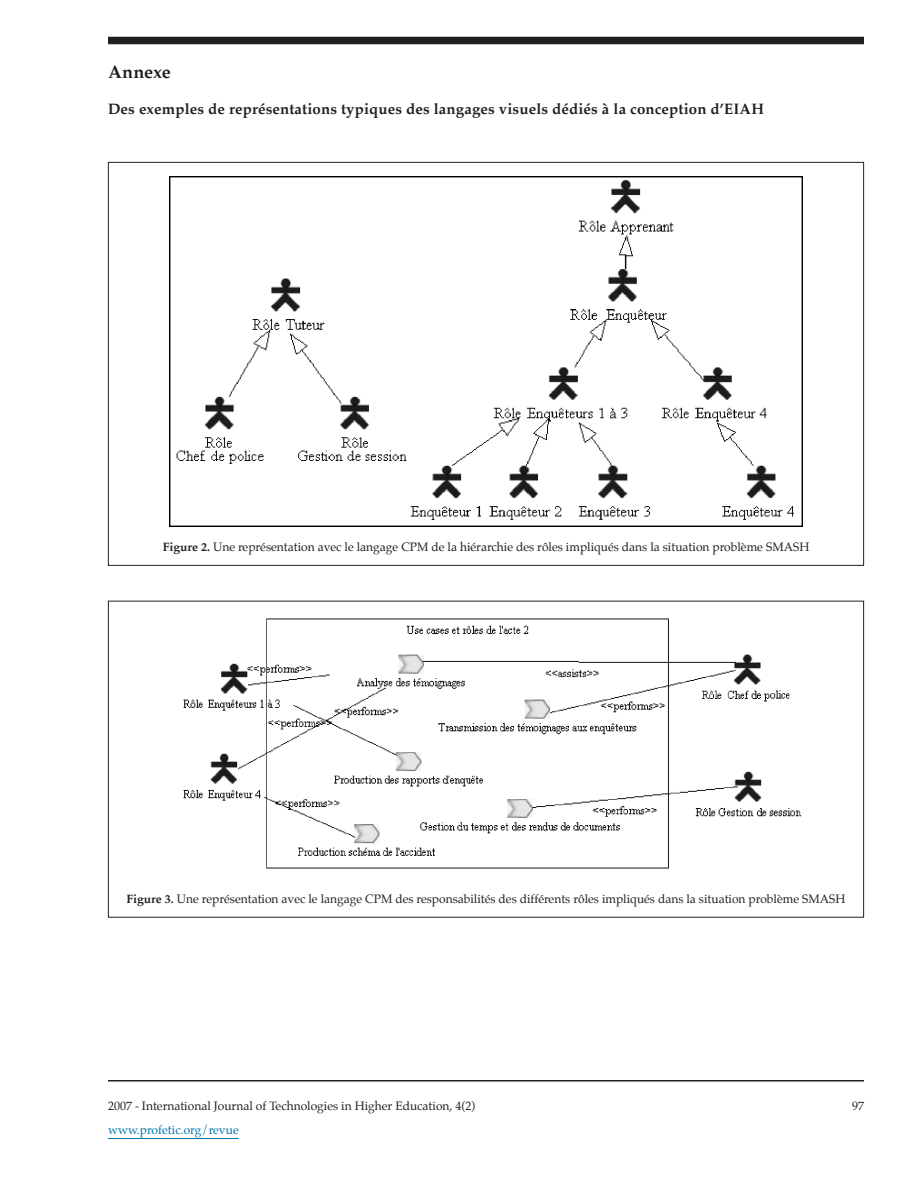
<style>
.page{position:relative;width:918px;height:1188px;background:#fff}
.page>*{position:absolute;margin:0;border:0;box-sizing:border-box;transform-origin:0 0}
.Titre_2{font:700 18px "Palatino";color:#231f20}
.Titre_3{font:700 15px "Palatino";letter-spacing:.01em;color:#231f20}
.Figure_1{font:12px "Palatino";color:#231f20}
.t1{font:12px "Palatino";color:#0073ae}
.s1{font-weight:700}
</style>
<div class="page">
<div style="left:108px;top:37px;width:756px;height:7px;background:#231f20"></div>
<hr style="left:108px;top:1080px;width:756px;height:2px;background:#231f20">
<img style="left:169px;top:176px;width:634px;height:351px">
<img style="left:183px;top:618px;width:619px;height:251px">
<hr style="left:108px;top:1138px;width:131px;height:1px;background:#0073ae">
<p class="Titre_2" style="left:108px;top:57px;width:64px">Annexe</p>
<p class="Titre_3" style="left:108px;top:96px;width:657px">Des exemples de représentations typiques des langages visuels dédiés à la conception d’EIAH</p>
<p class="Figure_1" style="left:163px;top:537px;width:648px"><span class="s1">Figure 2.</span> Une représentation avec le langage CPM de la hiérarchie des rôles impliqués dans la situation problème SMASH</p>
<p class="Figure_1" style="left:127px;top:889px;width:720px"><span class="s1">Figure 3.</span> Une représentation avec le langage CPM des responsabilités des différents rôles impliqués dans la situation problème SMASH</p>
<p class="Figure_1" style="left:108px;top:1096px;width:369px">2007 - International Journal of Technologies in Higher Education, 4(2)</p>
<p class="t1" style="left:108px;top:1120px;width:132px">www.profetic.org/revue</p>
<p class="Figure_1" style="left:852px;top:1096px;width:13px">97</p>
</div>
